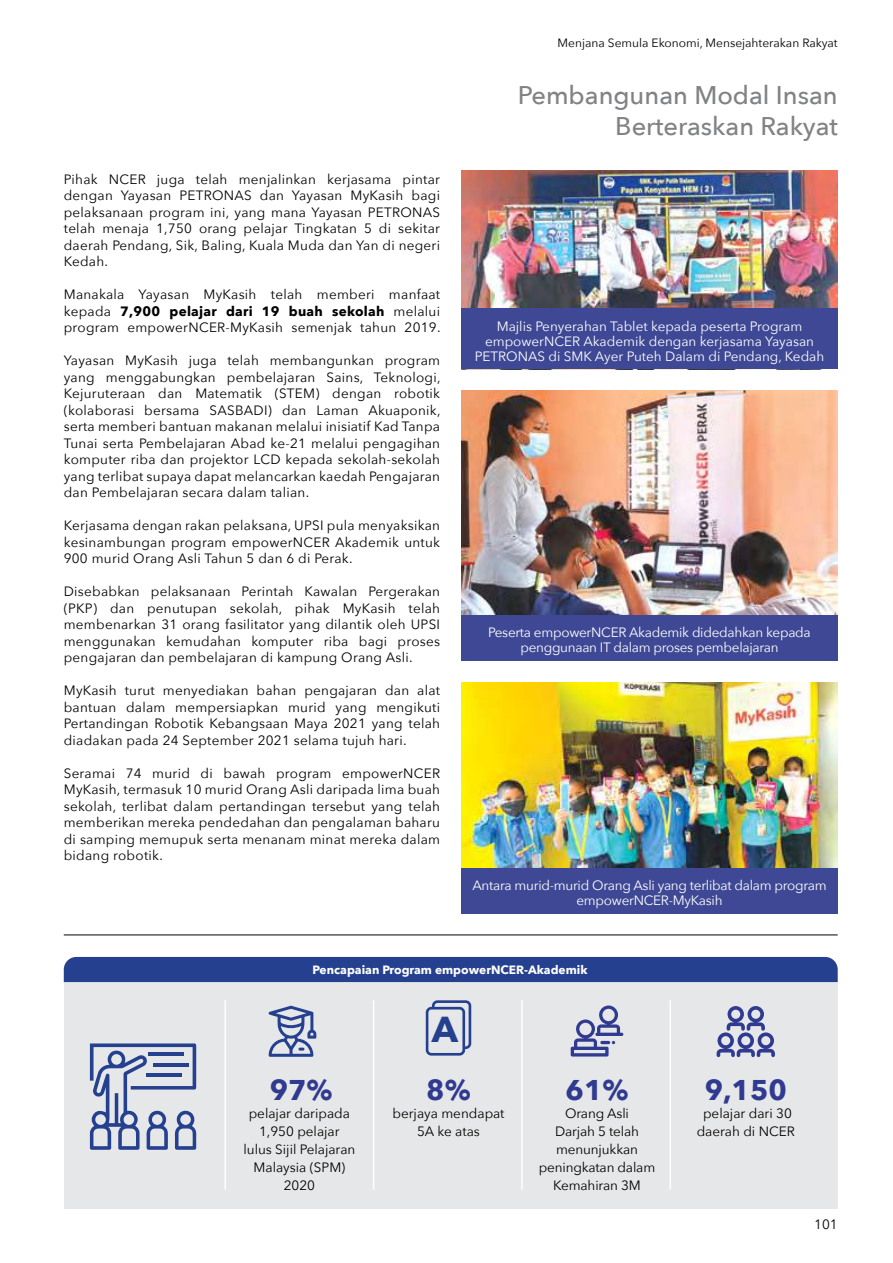
<style>
.page{position:relative;width:893px;height:1263px;background:#fff}
.page>*{position:absolute;margin:0;border:0;box-sizing:border-box;transform-origin:0 0}
.t1{font:700 36px "Avenir Next";color:#25408f}
.t2{font:700 28.5px "Avenir Next";color:#2f3a90}
.t3{font:500 25.5px/31.5px "Avenir Next";color:#808285;text-align:right}
.t4{font:13.5px/16.5px "Avenir Next";letter-spacing:.02em;color:#000;text-align:justify}
.t5{font:13.5px/15px "Avenir Next";letter-spacing:-.02em;color:#fff;text-align:center}
.t6{font:13.5px/15px "Avenir Next";color:#fff;text-align:center}
.t7{font:13.5px/18px "Avenir Next";color:#000;text-align:center}
.t8{font:13.5px/18px "Avenir Next";letter-spacing:-.01em;color:#000;text-align:center}
.t9{font:12px "Avenir Next";color:#000}
.t10{font:700 12px "Avenir Next";color:#fff}
.s1{font-weight:700}
</style>
<div class="page">
<hr style="left:64px;top:934px;width:774px;height:1px;background:#000">
<div style="left:64px;top:982px;width:774px;height:226px;background:#e6e7e8"></div>
<div style="left:64px;top:957px;width:774px;height:25px;background:#25408f"></div>
<svg style="left:90px;top:1043px;width:106px;height:107px"></svg>
<hr style="left:154px;top:1063px;width:35px;height:3px;background:#25408f">
<hr style="left:147px;top:1074px;width:35px;height:3px;background:#25408f">
<hr style="left:148px;top:1052px;width:36px;height:4px;background:#25408f">
<svg style="left:269px;top:1006px;width:47px;height:51px"></svg>
<div style="left:432px;top:1000px;width:39px;height:49px;border:3px solid #25408f;border-radius:4px"></div>
<div style="left:427px;top:1008px;width:37px;height:46px;background:#e6e7e8;border-radius:4px"></div>
<div style="left:426px;top:1007px;width:39px;height:48px;border:3px solid #25408f;border-radius:4px"></div>
<svg style="left:571px;top:1005px;width:52px;height:51px"></svg>
<svg style="left:717px;top:1006px;width:58px;height:51px"></svg>
<hr style="left:224px;top:1000px;width:2px;height:189px;background:#fff">
<hr style="left:669px;top:1000px;width:2px;height:189px;background:#fff">
<hr style="left:521px;top:1000px;width:2px;height:189px;background:#fff">
<hr style="left:373px;top:1000px;width:1px;height:189px;background:#fff">
<img style="left:461px;top:682px;width:377px;height:186px">
<div style="left:461px;top:868px;width:377px;height:45px;background:#3e4895"></div>
<img style="left:461px;top:170px;width:377px;height:139px">
<img style="left:461px;top:390px;width:377px;height:225px">
<div style="left:461px;top:615px;width:377px;height:46px;background:#3e4895"></div>
<div style="left:461px;top:309px;width:377px;height:60px;background:#3e4895"></div>
<p class="t9" style="left:558px;top:32px;width:282px">Menjana Semula Ekonomi, Mensejahterakan Rakyat</p>
<p class="t4" style="left:64px;top:170px;width:378px">Pihak NCER juga telah menjalinkan kerjasama pintar dengan Yayasan PETRONAS dan Yayasan MyKasih bagi pelaksanaan program ini, yang mana Yayasan PETRONAS telah menaja 1,750 orang pelajar Tingkatan 5 di sekitar daerah Pendang, Sik, Baling, Kuala Muda dan Yan di negeri Kedah.</p>
<p class="t4" style="left:64px;top:286px;width:378px">Manakala Yayasan MyKasih telah memberi manfaat kepada <span class="s1">7,900 pelajar dari 19 buah sekolah</span> melalui program empowerNCER-MyKasih semenjak tahun 2019.</p>
<p class="t4" style="left:64px;top:352px;width:378px">Yayasan MyKasih juga telah membangunkan program yang menggabungkan pembelajaran Sains, Teknologi, Kejuruteraan dan Matematik (STEM) dengan robotik (kolaborasi bersama SASBADI) dan Laman Akuaponik, serta memberi bantuan makanan melalui inisiatif Kad Tanpa Tunai serta Pembelajaran Abad ke-21 melalui pengagihan komputer riba dan projektor LCD kepada sekolah-sekolah yang terlibat supaya dapat melancarkan kaedah Pengajaran dan Pembelajaran secara dalam talian.</p>
<p class="t4" style="left:64px;top:516px;width:378px">Kerjasama dengan rakan pelaksana, UPSI pula menyaksikan kesinambungan program empowerNCER Akademik untuk 900 murid Orang Asli Tahun 5 dan 6 di Perak.</p>
<p class="t4" style="left:64px;top:582px;width:378px">Disebabkan pelaksanaan Perintah Kawalan Pergerakan (PKP) dan penutupan sekolah, pihak MyKasih telah membenarkan 31 orang fasilitator yang dilantik oleh UPSI menggunakan kemudahan komputer riba bagi proses pengajaran dan pembelajaran di kampung Orang Asli.</p>
<p class="t4" style="left:64px;top:681px;width:378px">MyKasih turut menyediakan bahan pengajaran dan alat bantuan dalam mempersiapkan murid yang mengikuti Pertandingan Robotik Kebangsaan Maya 2021 yang telah diadakan pada 24 September 2021 selama tujuh hari.</p>
<p class="t4" style="left:64px;top:764px;width:378px">Seramai 74 murid di bawah program empowerNCER MyKasih, termasuk 10 murid Orang Asli daripada lima buah sekolah, terlibat dalam pertandingan tersebut yang telah memberikan mereka pendedahan dan pengalaman baharu di samping memupuk serta menanam minat mereka dalam bidang robotik.</p>
<h3 class="t3" style="left:518px;top:78px;width:321px">Pembangunan Modal Insan<br>Berteraskan Rakyat</h3>
<p class="t6" style="left:475px;top:318px;width:351px">Majlis Penyerahan Tablet kepada peserta Program empowerNCER Akademik dengan kerjasama Yayasan<br>PETRONAS di SMK Ayer Puteh Dalam di Pendang, Kedah</p>
<p class="t5" style="left:488px;top:624px;width:324px">Peserta empowerNCER Akademik didedahkan kepada penggunaan IT dalam proses pembelajaran</p>
<p class="t5" style="left:472px;top:877px;width:356px">Antara murid-murid Orang Asli yang terlibat dalam program empowerNCER-MyKasih</p>
<p class="t10" style="left:313px;top:959px;width:276px">Pencapaian Program empowerNCER-Akademik</p>
<h1 class="t1" style="left:432px;top:998px;width:28px">A</h1>
<h2 class="t2" style="left:270px;top:1065px;width:64px">97%</h2>
<p class="t7" style="left:243px;top:1103px;width:113px">pelajar daripada<br>1,950 pelajar lulus Sijil Pelajaran<br>Malaysia (SPM)<br>2020</p>
<h2 class="t2" style="left:426px;top:1065px;width:46px">8%</h2>
<p class="t7" style="left:392px;top:1103px;width:114px">berjaya mendapat<br>5A ke atas</p>
<h2 class="t2" style="left:566px;top:1065px;width:64px">61%</h2>
<p class="t8" style="left:539px;top:1103px;width:118px">Orang Asli<br>Darjah 5 telah menunjukkan peningkatan dalam<br>Kemahiran 3M</p>
<h2 class="t2" style="left:705px;top:1065px;width:84px">9,150</h2>
<p class="t7" style="left:697px;top:1103px;width:100px">pelajar dari 30 daerah di NCER</p>
<p class="t4" style="left:814px;top:1215px;width:25px">101</p>
</div>
